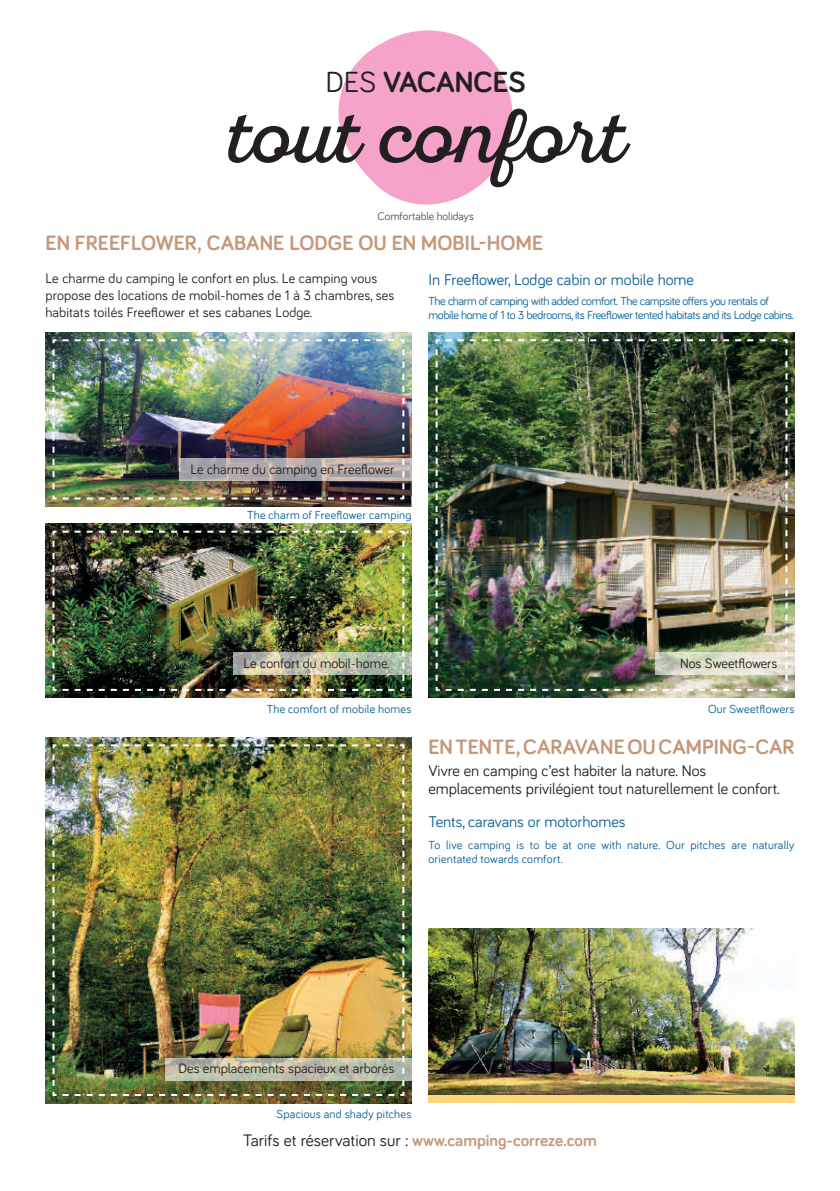
<style>
.page{position:relative;width:840px;height:1191px;background:#fff}
.page>*{position:absolute;margin:0;border:0;box-sizing:border-box;transform-origin:0 0}
.t1{font:72px "Sant Elia Script";color:#231f20}
.t2{font:700 30px "Bariol";color:#231f20}
.t3{font:700 21.4px "Bariol";color:#c4987a}
.t4{font:17.2px "Bariol";color:#231f20}
.t5{font:16px/18px "Bariol";color:#231f20}
.t6{font:16px "Bariol";color:#095d96}
.t7{font:14px/17px "Bariol";letter-spacing:.01em;color:#231f20}
.t8{font:12px/14px "Bariol";letter-spacing:.01em;color:#095d96}
.t9{font:12px/14.4px "Bariol";letter-spacing:-.03em;color:#095d96}
.t10{font:11.4px "Bariol";color:#4b4c4d}
.s1{font-weight:400}
.s2{font-weight:700;color:#c4987a}
</style>
<div class="page">
<img style="left:45px;top:737px;width:366px;height:366px">
<img style="left:51px;top:743px;width:354px;height:354px">
<svg style="left:164px;top:1057px;width:247px;height:23px;background:#b9baa5"></svg>
<img style="left:428px;top:332px;width:366px;height:366px">
<img style="left:434px;top:338px;width:354px;height:354px">
<svg style="left:654px;top:652px;width:140px;height:23px;background:#dcddcc"></svg>
<img style="left:45px;top:332px;width:366px;height:174px">
<img style="left:51px;top:338px;width:354px;height:162px">
<svg style="left:179px;top:458px;width:232px;height:23px;background:#b4acac"></svg>
<img style="left:45px;top:523px;width:366px;height:175px">
<div style="left:428px;top:928px;width:366px;height:175px;background:#fed77d"></div>
<img style="left:428px;top:928px;width:366px;height:166px">
<img style="left:51px;top:529px;width:354px;height:163px">
<svg style="left:233px;top:652px;width:178px;height:23px;background:#bcc0ac"></svg>
<svg style="left:338px;top:30px;width:175px;height:175px"></svg>
<h2 class="t2" style="left:325px;top:62px;width:202px"><span class="s1">DES</span> VACANCES</h2>
<h1 class="t1" style="left:227px;top:95px;width:398px">tout confort</h1>
<p class="t10" style="left:377px;top:208px;width:98px">Comfortable holidays</p>
<h3 class="t3" style="left:46px;top:228px;width:499px">EN FREEFLOWER, CABANE LODGE OU EN MOBIL-HOME</h3>
<p class="t7" style="left:45px;top:269px;width:350px">Le charme du camping le confort en plus. Le camping vous propose des locations de mobil-homes de 1 à 3 chambres, ses habitats toilés Freeflower et ses cabanes Lodge.</p>
<p class="t6" style="left:428px;top:269px;width:267px">In Freeflower, Lodge cabin or mobile home</p>
<p class="t9" style="left:428px;top:293px;width:366px">The charm of camping with added comfort. The campsite offers you rentals of mobile home of 1 to 3 bedrooms, its Freeflower tented habitats and its Lodge cabins.</p>
<p class="t7" style="left:190px;top:460px;width:205px">Le charme du camping en Freeflower</p>
<p class="t8" style="left:247px;top:507px;width:166px">The charm of Freeflower camping</p>
<p class="t7" style="left:243px;top:654px;width:147px">Le confort du mobil-home.</p>
<p class="t8" style="left:266px;top:701px;width:146px">The comfort of mobile homes</p>
<p class="t7" style="left:679px;top:654px;width:99px">Nos Sweetflowers</p>
<p class="t8" style="left:707px;top:701px;width:88px">Our Sweetflowers</p>
<h3 class="t3" style="left:428px;top:732px;width:367px">EN TENTE, CARAVANE OU CAMPING-CAR</h3>
<p class="t5" style="left:428px;top:761px;width:352px">Vivre en camping c’est habiter la nature. Nos emplacements privilégient tout naturellement le confort.</p>
<p class="t6" style="left:428px;top:811px;width:198px">Tents, caravans or motorhomes</p>
<p class="t8" style="left:428px;top:838px;width:367px">To live camping is to be at one with nature. Our pitches are naturally orientated towards comfort.</p>
<p class="t7" style="left:178px;top:1059px;width:217px">Des emplacements spacieux et arborés</p>
<p class="t8" style="left:276px;top:1106px;width:136px">Spacious and shady pitches</p>
<p class="t4" style="left:243px;top:1128px;width:355px">Tarifs et réservation sur : <span class="s2">www.camping-correze.com</span></p>
</div>
